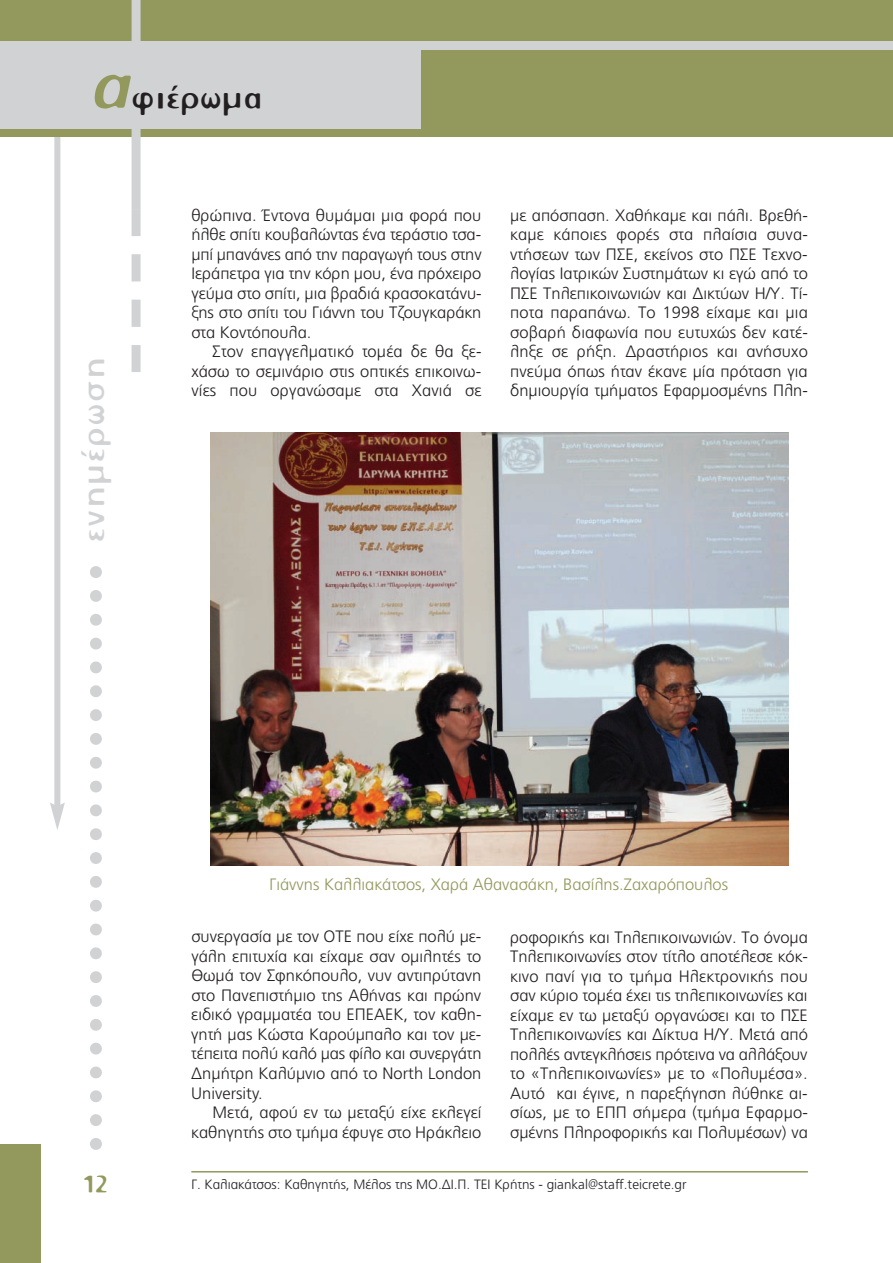
<style>
.page{position:relative;width:893px;height:1263px;background:#fff}
.page>*{position:absolute;margin:0;border:0;box-sizing:border-box;transform-origin:0 0}
.t1{font:30px "PF Plazm Sans";letter-spacing:.1em;color:#d1d2d4}
.t2{font:30px "PF Plazm Sans";letter-spacing:.05em;color:#231f20}
.t3{font:22.5px "PF Plazm Sans";color:#93985c}
.t4{font:300 16.5px/19.5px "PF Catalog";color:#231f20;text-align:justify}
.t5{font:300 16.5px "PF Catalog";color:#93985c}
.t6{font:300 13.5px "PF Catalog";color:#231f20}
.s1{font-style:italic;font-size:66px;color:#93985c}
</style>
<div class="page">
<div style="left:54px;top:117px;width:6px;height:691px;background:#d1d2d4"></div>
<svg style="left:50px;top:802px;width:15px;height:28px"></svg>
<div style="left:0;top:0;width:893px;height:136px;background:#93985c"></div>
<div style="left:3px;top:41px;width:890px;height:8px;background:#d1d2d4"></div>
<div style="left:132px;top:0;width:9px;height:209px;background:#d1d2d4"></div>
<svg style="left:90px;top:566px;width:12px;height:560px"></svg>
<svg style="left:90px;top:1138px;width:12px;height:12px"></svg>
<div style="left:0;top:41px;width:420px;height:88px;background:#d1d2d4"></div>
<div style="left:0;top:1144px;width:41px;height:119px;background:#93985c"></div>
<svg style="left:132px;top:254px;width:9px;height:73px"></svg>
<div style="left:132px;top:209px;width:9px;height:27px;background:#d1d2d4"></div>
<div style="left:132px;top:345px;width:9px;height:27px;background:#d1d2d4"></div>
<hr style="left:191px;top:1171px;width:617px;height:1px;background:#93985c">
<img style="left:210px;top:433px;width:578px;height:432px">
<h1 class="t2" style="left:88px;top:79px;width:176px"><span class="s1">α</span>φιέρωµα</h1>
<h1 class="t1" style="left:75px;top:542px;width:185px;rotate:-90deg">ενηµέρωση</h1>
<p class="t4" style="left:191px;top:206px;width:292px">θρώπινα. Έντονα θυμάμαι μια φορά που ήλθε σπίτι κουβαλώντας ένα τεράστιο τσα&shy;μπί μπανάνες από την παραγωγή τους στην Ιεράπετρα για την κόρη μου, ένα πρόχειρο γεύμα στο σπίτι, μια βραδιά κρασοκατάνυ&shy;ξης στο σπίτι του Γιάννη του Τζουγκαράκη στα Κοντόπουλα.</p>
<p class="t4" style="left:191px;top:342px;width:292px;text-indent:21px">Στον επαγγελματικό τομέα δε θα ξε&shy;χάσω το σεμινάριο στις οπτικές επικοινω&shy;νίες που οργανώσαμε στα Χανιά σε</p>
<p class="t4" style="left:510px;top:206px;width:299px">με απόσπαση. Χαθήκαμε και πάλι. Βρεθή&shy;καμε κάποιες φορές στα πλαίσια συνα&shy;ντήσεων των ΠΣΕ, εκείνος στο ΠΣΕ Τεχνο&shy;λογίας Ιατρικών Συστημάτων κι εγώ από το ΠΣΕ Τηλεπικοινωνιών και Δικτύων Η/Υ. Τί&shy;ποτα παραπάνω. Το 1998 είχαμε και μια σοβαρή διαφωνία που ευτυχώς δεν κατέ&shy;ληξε σε ρήξη. Δραστήριος και ανήσυχο πνεύμα όπως ήταν έκανε μία πρόταση για δημιουργία τμήματος Εφαρμοσμένης Πλη-</p>
<p class="t5" style="left:269px;top:875px;width:460px">Γιάννης Καλλιακάτσος, Χαρά Αθανασάκη, Βασίλης.Ζαχαρόπουλος</p>
<p class="t4" style="left:191px;top:927px;width:292px">συνεργασία με τον ΟΤΕ που είχε πολύ με&shy;γάλη επιτυχία και είχαμε σαν ομιλητές το Θωμά τον Σφηκόπουλο, νυν αντιπρύτανη στο Πανεπιστήμιο της Αθήνας και πρώην ειδικό γραμματέα του ΕΠΕΑΕΚ, τον καθη&shy;γητή μας Κώστα Καρούμπαλο και τον με&shy;τέπειτα πολύ καλό μας φίλο και συνεργάτη Δημήτρη Καλύμνιο από το North London University.</p>
<p class="t4" style="left:191px;top:1103px;width:292px;text-align:right">Μετά, αφού εν τω μεταξύ είχε εκλεγεί καθηγητής στο τμήμα έφυγε στο Ηράκλειο</p>
<p class="t4" style="left:510px;top:927px;width:299px">ροφορικής και Τηλεπικοινωνιών. Το όνομα Τηλεπικοινωνίες στον τίτλο αποτέλεσε κόκ&shy;κινο πανί για το τμήμα Ηλεκτρονικής που σαν κύριο τομέα έχει τις τηλεπικοινωνίες και είχαμε εν τω μεταξύ οργανώσει και το ΠΣΕ Τηλεπικοινωνίες και Δίκτυα Η/Υ. Μετά από πολλές αντεγκλήσεις πρότεινα να αλλάξουν το «Τηλεπικοινωνίες» με το «Πολυμέσα».<br>Αυτό και έγινε, η παρεξήγηση λύθηκε αι&shy;σίως, με το ΕΠΠ σήμερα (τμήμα Εφαρμο&shy;σμένης Πληροφορικής και Πολυμέσων) να</p>
<h2 class="t3" style="left:84px;top:1170px;width:25px">12</h2>
<p class="t6" style="left:191px;top:1177px;width:497px">Γ. Καλιακάτσος: Καθηγητής, Μέλος της ΜΟ.ΔΙ.Π. ΤΕΙ Κρήτης - giankal@staff.teicrete.gr</p>
</div>
